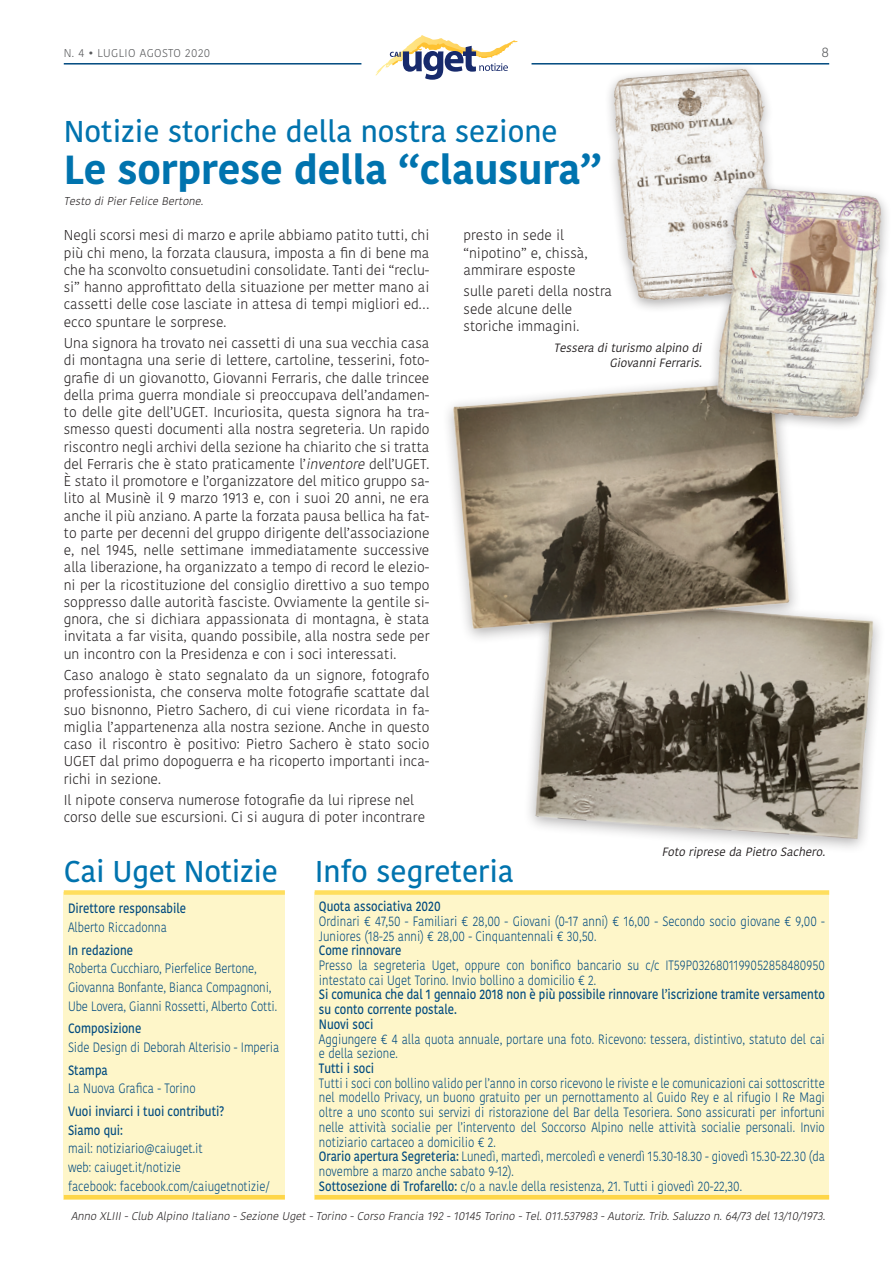
<style>
.page{position:relative;width:893px;height:1263px;background:#fff}
.page>*{position:absolute;margin:0;border:0;box-sizing:border-box;transform-origin:0 0}
.t1{font:700 40.5px "Kohinoor Bangla";color:#0073ae}
.t2{font:500 30px "Kohinoor Bangla";color:#0073ae}
.t3{font:300 14.25px/17.2px "Kohinoor Bangla";color:#231f20;text-align:justify}
.t4{font:300 13.5px/14.7px "Kohinoor Bangla";color:#004a7f;scale:.85 1}
.t5{font:500 13.5px/14.7px "Kohinoor Bangla";color:#004a7f;scale:.85 1}
.t6{font:300 13.5px "Kohinoor Bangla";color:#57585a}
.t7{font:italic 12px/15px "Kohinoor Bangla";color:#231f20;text-align:right}
.t8{font:italic 300 11.25px "Kohinoor Bangla";color:#231f20}
.t9{font:300 11.25px "Kohinoor Bangla";letter-spacing:.04em;color:#57585a}
.s1{font-style:italic}
.s2{font-weight:500}
</style>
<div class="page">
<svg style="left:375px;top:35px;width:143px;height:45px"></svg>
<div style="left:64px;top:892px;width:221px;height:307px;background:#fef6c9"></div>
<div style="left:315px;top:892px;width:514px;height:307px;background:#fef6c9"></div>
<div style="left:64px;top:890px;width:221px;height:5px;background:#ffde5d"></div>
<div style="left:315px;top:890px;width:514px;height:5px;background:#ffde5d"></div>
<hr style="left:64px;top:1195px;width:221px;height:4px;background:#fed649">
<hr style="left:315px;top:1195px;width:514px;height:4px;background:#fed649">
<hr style="left:64px;top:63px;width:297px;height:2px;background:#004a7f">
<hr style="left:531px;top:63px;width:298px;height:2px;background:#004a7f">
<img style="left:533px;top:614px;width:346px;height:230px">
<div style="left:441px;top:371px;width:361px;height:274px;background:#231f20;opacity:.35"></div>
<img style="left:449px;top:376px;width:347px;height:259px">
<img style="left:603px;top:64px;width:185px;height:245px">
<img style="left:706px;top:179px;width:181px;height:250px">
<p class="t9" style="left:64px;top:45px;width:148px">N. 4 • LUGLIO AGOSTO 2020</p>
<p class="t6" style="left:822px;top:43px;width:9px">8</p>
<h2 class="t2" style="left:64px;top:108px;width:495px">Notizie storiche della nostra sezione</h2>
<h1 class="t1" style="left:64px;top:134px;width:540px">Le sorprese della “clausura”</h1>
<p class="t8" style="left:64px;top:193px;width:144px">Testo diPierFelice Bertone.</p>
<p class="t3" style="left:64px;top:227px;width:367px">Negli scorsi mesi di marzo e aprile abbiamo patito tutti, chi più chi meno, la forzata clausura, imposta a fin di bene ma che ha sconvolto consuetudini consolidate. Tanti dei “reclu&shy;si” hanno approfittato della situazione per metter mano ai cassetti delle cose lasciate in attesa di tempi migliori ed… ecco spuntare le sorprese.</p>
<p class="t3" style="left:64px;top:334px;width:367px">Una signora ha trovato nei cassetti di una sua vecchia casa di montagna una serie di lettere, cartoline, tesserini, foto&shy;grafie di un giovanotto, Giovanni Ferraris, che dalle trincee della prima guerra mondiale si preoccupava dell’andamen&shy;to delle gite dell’UGET. Incuriosita, questa signora ha tra&shy;smesso questi documenti alla nostra segreteria. Un rapido riscontro negli archivi della sezione ha chiarito che si tratta del Ferraris che è stato praticamente l’<span class="s1">inventore</span> dell’UGET.<br>È stato il promotore e l’organizzatore del mitico gruppo sa&shy;lito al Musinè il 9 marzo 1913 e, con i suoi 20 anni, ne era anche il più anziano. A parte la forzata pausa bellica ha fat&shy;to parte per decenni del gruppo dirigente dell’associazione e, nel 1945, nelle settimane immediatamente successive alla liberazione, ha organizzato a tempo di record le elezio&shy;ni per la ricostituzione del consiglio direttivo a suo tempo soppresso dalle autorità fasciste. Ovviamente la gentile si&shy;gnora, che si dichiara appassionata di montagna, è stata invitata a far visita, quando possibile, alla nostra sede per un incontro con la Presidenza e con i soci interessati.</p>
<p class="t3" style="left:64px;top:666px;width:367px">Caso analogo è stato segnalato da un signore, fotografo professionista, che conserva molte fotografie scattate dal suo bisnonno, Pietro Sachero, di cui viene ricordata in fa&shy;miglia l’appartenenza alla nostra sezione. Anche in questo caso il riscontro è positivo: Pietro Sachero è stato socio UGET dal primo dopoguerra e ha ricoperto importanti inca&shy;richi in sezione.</p>
<p class="t3" style="left:64px;top:791px;width:363px">Il nipote conserva numerose fotografie da lui riprese nel corso delle sue escursioni. Ci si augura di poter incontrare</p>
<p class="t3" style="left:463px;top:227px;width:126px;text-align:left">presto in sede il “nipotino” e, chissà, ammirare esposte</p>
<p class="t3" style="left:463px;top:283px;width:150px;text-align:left">sulle pareti della nostra sede alcune delle storiche immagini.</p>
<p class="t7" style="left:554px;top:340px;width:152px">Tessera diturismo alpino di<br>GiovanniFerraris.</p>
<p class="t7" style="left:662px;top:844px;width:168px">Foto riprese da Pietro Sachero.</p>
<h2 class="t2" style="left:64px;top:847px;width:216px">Cai Uget Notizie</h2>
<p class="t5" style="left:68px;top:901px;width:140px">Direttore responsabile</p>
<p class="t4" style="left:68px;top:920px;width:118px">Alberto Riccadonna</p>
<p class="t5" style="left:68px;top:942px;width:78px">In redazione</p>
<p class="t4" style="left:68px;top:959px;width:248px;line-height:18.6px">Roberta Cucchiaro, Pierfelice Bertone,<br>Giovanna Bonfante, Bianca Compagnoni,<br>Ube Lovera, Gianni Rossetti, Alberto Cotti.</p>
<p class="t5" style="left:68px;top:1021px;width:88px">Composizione</p>
<p class="t4" style="left:68px;top:1040px;width:250px">Side Design di Deborah Alterisio - Imperia</p>
<p class="t5" style="left:68px;top:1062px;width:48px">Stampa</p>
<p class="t4" style="left:68px;top:1081px;width:152px">La Nuova Grafica - Torino</p>
<p class="t5" style="left:68px;top:1102px;width:185px;line-height:18.6px">Vuoi inviarci i tuoi contributi?<br>Siamo qui:</p>
<p class="t4" style="left:68px;top:1139px;width:238px;line-height:18.6px">mail: notiziario@caiuget.it<br>web: caiuget.it/notizie<br>facebook: facebook.com/caiugetnotizie/</p>
<h2 class="t2" style="left:315px;top:847px;width:201px">Info segreteria</h2>
<p class="t5" style="left:319px;top:899px;width:145px">Quota associativa 2020</p>
<p class="t4" style="left:319px;top:914px;width:597px">Ordinari € 47,50 - Familiari € 28,00 - Giovani (0-17 anni) € 16,00 - Secondo socio giovane € 9,00 -<br>Juniores (18-25 anni) € 28,00 - Cinquantennali € 30,50.</p>
<p class="t5" style="left:319px;top:943px;width:99px">Come rinnovare</p>
<p class="t4" style="left:319px;top:958px;width:597px">Presso la segreteria Uget, oppure con bonifico bancario su c/c IT59P0326801199052858480950 intestato cai Uget Torino. Invio bollino a domicilio € 2.</p>
<p class="t5" style="left:319px;top:987px;width:597px">Si comunica che dal 1 gennaio 2018 non è più possibile rinnovare l’iscrizione tramite versamento su conto corrente postale.<br>Nuovi soci</p>
<p class="t4" style="left:319px;top:1031px;width:597px">Aggiungere € 4 alla quota annuale, portare una foto. Ricevono: tessera, distintivo, statuto del cai e della sezione.</p>
<p class="t5" style="left:319px;top:1060px;width:67px">Tutti i soci</p>
<p class="t4" style="left:319px;top:1075px;width:597px">Tutti i soci con bollino valido per l’anno in corso ricevono le riviste e le comunicazioni cai sottoscritte nel modello Privacy, un buono gratuito per un pernottamento al Guido Rey e al rifugio I Re Magi oltre a uno sconto sui servizi di ristorazione del Bar della Tesoriera. Sono assicurati per infortuni nelle attività socialie per l’intervento del Soccorso Alpino nelle attività socialie personali. Invio notiziario cartaceo a domicilio € 2.<br><span class="s2">Orario apertura Segreteria:</span> Lunedì, martedì, mercoledì e venerdì 15.30-18.30 - giovedì 15.30-22.30 (da novembre a marzo anche sabato 9-12).<br><span class="s2">Sottosezione di Trofarello:</span> c/o a nav.le della resistenza, 21. Tutti i giovedì 20-22,30.</p>
<p class="t8" style="left:71px;top:1207px;width:758px">Anno XLIII-Club Alpino Italiano -Sezione Uget-Torino -Corso Francia 192 -10145 Torino -Tel.011.537983 -Autoriz.Trib.Saluzzo n.64/73 del13/10/1973.</p>
</div>
